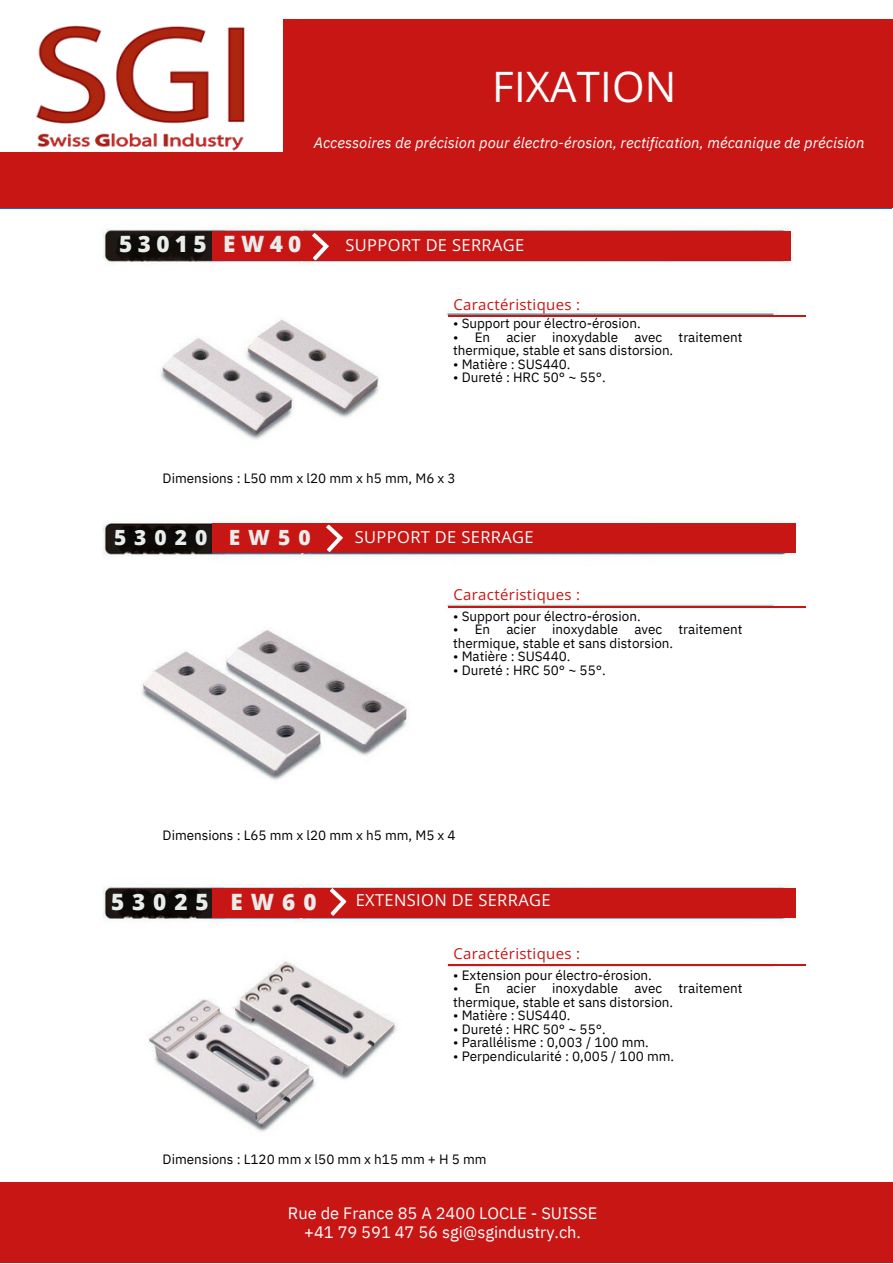
<style>
.page{position:relative;width:893px;height:1264px;background:#fff}
.page>*{position:absolute;margin:0;border:0;box-sizing:border-box;transform-origin:0 0}
.t1{font:41.85px "Open Sans";letter-spacing:.005em;color:#fff}
.t2{font:800 22.5px "Open Sans";letter-spacing:.24em;color:#e8edec}
.t3{font:800 22.5px "Open Sans";letter-spacing:.355em;color:#e8edec}
.t4{font:800 21px "Open Sans";letter-spacing:.38em;color:#e8edec}
.t5{font:16.5px "IBM Plex Sans";color:#fff}
.t6{font:16.5px "Open Sans";letter-spacing:.025em;color:#fff}
.t7{font:italic 15px "IBM Plex Sans";color:#fff}
.t8{font:15px "Open Sans";letter-spacing:.025em;color:#c71614}
.t9{font:13.5px/13.5px "IBM Plex Sans";color:#000}
</style>
<div class="page">
<img style="left:27px;top:208px;width:835px;height:924px">
<div style="left:212px;top:231px;width:578px;height:30px;background:#c71614"></div>
<div style="left:212px;top:523px;width:584px;height:30px;background:#c71614"></div>
<div style="left:212px;top:887px;width:584px;height:30px;background:#c71614"></div>
<div style="left:283px;top:19px;width:609px;height:189px;background:#c71614"></div>
<img style="left:36px;top:26px;width:210px;height:127px">
<div style="left:0;top:153px;width:326px;height:55px;background:#c71614"></div>
<div style="left:0;top:1181px;width:892px;height:81px;background:#c71614"></div>
<svg style="left:312px;top:233px;width:17px;height:28px"></svg>
<svg style="left:326px;top:524px;width:17px;height:28px"></svg>
<svg style="left:329px;top:887px;width:18px;height:29px"></svg>
<hr style="left:448px;top:315px;width:357px;height:1px;background:#c71614">
<hr style="left:448px;top:606px;width:357px;height:1px;background:#c71614">
<hr style="left:448px;top:963px;width:357px;height:2px;background:#c71614">
<p class="t1" style="left:492px;top:58px;width:186px">FIXATION</p>
<p class="t1" style="left:650px;top:58px;width:33px">N</p>
<p class="t7" style="left:313px;top:133px;width:552px">Accessoires de précision pour électro-érosion, rectification, mécanique de précision</p>
<p class="t2" style="left:119px;top:228px;width:184px">53015 EW40</p>
<p class="t6" style="left:345px;top:233px;width:180px">SUPPORT DE SERRAGE</p>
<p class="t8" style="left:453px;top:293px;width:128px">Caractéristiques :</p>
<p class="t9" style="left:453px;top:316px;width:189px">• Support pour électro-érosion.</p>
<p class="t9" style="left:453px;top:330px;width:291px">• En acier inoxydable avec traitement thermique, stable et sans distorsion.</p>
<p class="t9" style="left:453px;top:357px;width:119px">• Matière : SUS440.</p>
<p class="t9" style="left:453px;top:370px;width:154px">• Dureté : HRC 50° ~ 55°.</p>
<p class="t9" style="left:163px;top:471px;width:294px">Dimensions : L50 mm x l20 mm x h5 mm, M6 x 3</p>
<p class="t4" style="left:114px;top:522px;width:198px">53020 EW50</p>
<p class="t6" style="left:355px;top:525px;width:180px">SUPPORT DE SERRAGE</p>
<p class="t8" style="left:453px;top:583px;width:128px">Caractéristiques :</p>
<p class="t9" style="left:453px;top:608px;width:189px">• Support pour électro-érosion.</p>
<p class="t9" style="left:453px;top:622px;width:291px">• En acier inoxydable avec traitement thermique, stable et sans distorsion.</p>
<p class="t9" style="left:453px;top:649px;width:119px">• Matière : SUS440.</p>
<p class="t9" style="left:453px;top:662px;width:154px">• Dureté : HRC 50° ~ 55°.</p>
<p class="t9" style="left:163px;top:828px;width:294px">Dimensions : L65 mm x l20 mm x h5 mm, M5 x 4</p>
<p class="t3" style="left:111px;top:885px;width:207px">53025 EW60</p>
<p class="t6" style="left:356px;top:888px;width:196px">EXTENSION DE SERRAGE</p>
<p class="t8" style="left:453px;top:943px;width:128px">Caractéristiques :</p>
<p class="t9" style="left:453px;top:968px;width:200px">• Extension pour électro-érosion.</p>
<p class="t9" style="left:453px;top:981px;width:291px">• En acier inoxydable avec traitement thermique, stable et sans distorsion.</p>
<p class="t9" style="left:453px;top:1008px;width:119px">• Matière : SUS440.</p>
<p class="t9" style="left:453px;top:1021px;width:154px">• Dureté : HRC 50° ~ 55°.</p>
<p class="t9" style="left:453px;top:1035px;width:197px">• Parallélisme : 0,003 / 100 mm.</p>
<p class="t9" style="left:453px;top:1048px;width:222px">• Perpendicularité : 0,005 / 100 mm.</p>
<p class="t9" style="left:163px;top:1152px;width:325px">Dimensions : L120 mm x l50 mm x h15 mm + H 5 mm</p>
<p class="t5" style="left:288px;top:1202px;width:311px">Rue de France 85 A 2400 LOCLE - SUISSE</p>
<p class="t5" style="left:304px;top:1221px;width:278px">+41 79 591 47 56 sgi@sgindustry.ch.</p>
</div>
